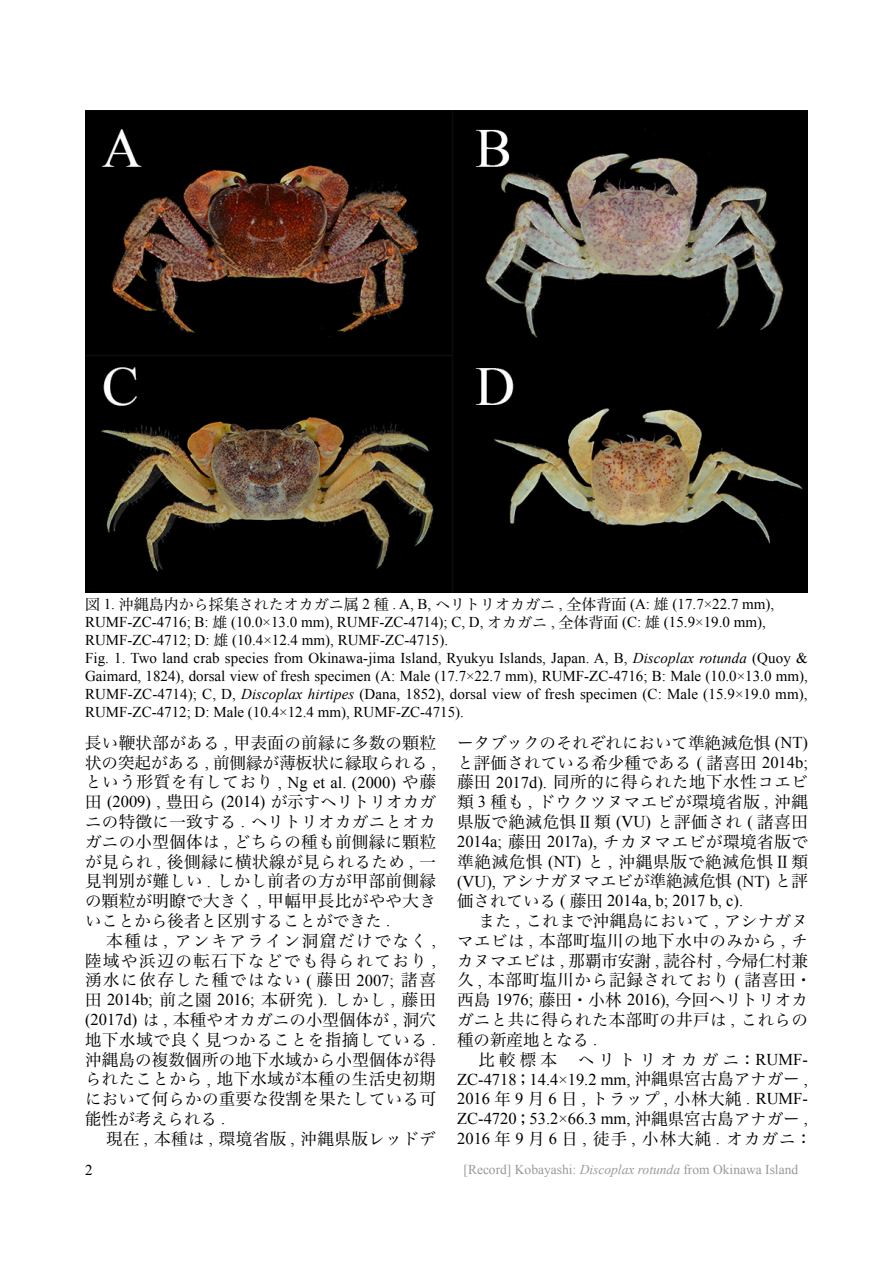
<style>
.page{position:relative;width:893px;height:1263px;background:#fff}
.page>*{position:absolute;margin:0;border:0;box-sizing:border-box;transform-origin:0 0}
.t1{font:16.5px/19.8px "Hira Min Pro N W3";letter-spacing:.02em;color:#000;text-align:justify}
.t2{font:16.5px/19.8px "Times New Roman";color:#000;text-align:justify}
.t3{font:16.5px "Hira Min Pro N W3";letter-spacing:.065em;color:#000}
.t4{font:16.5px "Hira Min Pro N W3";letter-spacing:.255em;color:#000}
.t5{font:15px/18px "Times New Roman";color:#000}
.t6{font:15px "Hira Min Pro N W3";color:#000}
.t7{font:13.5px "Times New Roman";color:#999}
.s1{font-family:"Times New Roman"}
.s2{font-family:"Hira Min Pro N W3"}
.s3{font-style:italic}
</style>
<div class="page">
<img style="left:85px;top:111px;width:723px;height:482px">
<p class="t6" style="left:85px;top:592px;width:691px">図 <span class="s1">1.</span> 沖縄島内から採集されたオカガニ属 <span class="s1">2</span> 種 <span class="s1">. A, B,</span> ヘリトリオカガニ <span class="s1">,</span> 全体背面 <span class="s1">(A:</span> 雄 <span class="s1">(17.7×22.7 mm),</span></p>
<p class="t5" style="left:85px;top:613px;width:724px">RUMF-ZC-4716; B: <span class="s2">雄</span> (10.0×13.0 mm), RUMF-ZC-4714); C, D, <span class="s2">オカガニ</span> , <span class="s2">全体背面</span> (C: <span class="s2">雄</span> (15.9×19.0 mm), RUMF-ZC-4712; D: <span class="s2">雄</span> (10.4×12.4 mm), RUMF-ZC-4715).<br>Fig. 1. Two land crab species from Okinawa-jima Island, Ryukyu Islands, Japan. A, B, <span class="s3">Discoplax rotunda</span> (Quoy &amp; Gaimard, 1824), dorsal view of fresh specimen (A: Male (17.7×22.7 mm), RUMF-ZC-4716; B: Male (10.0×13.0 mm), RUMF-ZC-4714); C, D, <span class="s3">Discoplax hirtipes</span> (Dana, 1852), dorsal view of fresh specimen (C: Male (15.9×19.0 mm), RUMF-ZC-4712; D: Male (10.4×12.4 mm), RUMF-ZC-4715).</p>
<p class="t1" style="left:85px;top:731px;width:352px">長い鞭状部がある <span class="s1">,</span> 甲表面の前縁に多数の顆粒状の突起がある <span class="s1">,</span> 前側縁が薄板状に縁取られる <span class="s1">,</span></p>
<p class="t2" style="left:85px;top:772px;width:352px"><span class="s2">という形質を有しており</span> , Ng et al. (2000) <span class="s2">や藤</span></p>
<p class="t1" style="left:85px;top:791px;width:352px">田 <span class="s1">(2009) ,</span> 豊田ら <span class="s1">(2014)</span> が示すヘリトリオカガニの特徴に一致する <span class="s1">.</span> ヘリトリオカガニとオカガニの小型個体は <span class="s1">,</span> どちらの種も前側縁に顆粒が見られ <span class="s1">,</span> 後側縁に横状線が見られるため <span class="s1">,</span> 一見判別が難しい <span class="s1">.</span> しかし前者の方が甲部前側縁の顆粒が明瞭で大きく <span class="s1">,</span> 甲幅甲長比がやや大きいことから後者と区別することができた <span class="s1">.</span></p>
<p class="t1" style="left:85px;top:929px;width:352px;text-indent:21px">本種は <span class="s1">,</span> アンキアライン洞窟だけでなく <span class="s1">,</span>陸域や浜辺の転石下などでも得られており <span class="s1">,</span>湧水に依存した種ではない <span class="s1">(</span> 藤田 <span class="s1">2007;</span> 諸喜</p>
<p class="t2" style="left:85px;top:990px;width:352px"><span class="s2">田</span> 2014b; <span class="s2">前之園</span> 2016; <span class="s2">本研究</span> ). <span class="s2">しかし</span> , <span class="s2">藤田</span></p>
<p class="t1" style="left:85px;top:1008px;width:352px"><span class="s1">(2017d)</span> は <span class="s1">,</span> 本種やオカガニの小型個体が <span class="s1">,</span> 洞穴地下水域で良く見つかることを指摘している <span class="s1">.</span>沖縄島の複数個所の地下水域から小型個体が得られたことから <span class="s1">,</span> 地下水域が本種の生活史初期において何らかの重要な役割を果たしている可能性が考えられる <span class="s1">.</span></p>
<p class="t1" style="left:106px;top:1127px;width:331px">現在 <span class="s1">,</span> 本種は <span class="s1">,</span> 環境省版 <span class="s1">,</span> 沖縄県版レッドデ</p>
<p class="t5" style="left:85px;top:1161px;width:9px">2</p>
<p class="t1" style="left:457px;top:731px;width:352px">ータブックのそれぞれにおいて準絶滅危惧 <span class="s1">(NT)</span>と評価されている希少種である <span class="s1">(</span> 諸喜田 <span class="s1">2014b;</span>藤田 <span class="s1">2017d).</span> 同所的に得られた地下水性コエビ類 <span class="s1">3</span> 種も <span class="s1">,</span> ドウクツヌマエビが環境省版 <span class="s1">,</span> 沖縄県版で絶滅危惧Ⅱ類 <span class="s1">(VU)</span> と評価され <span class="s1">(</span> 諸喜田<span class="s1">2014a;</span> 藤田 <span class="s1">2017a),</span> チカヌマエビが環境省版で準絶滅危惧 <span class="s1">(NT)</span> と <span class="s1">,</span> 沖縄県版で絶滅危惧Ⅱ類<span class="s1">(VU),</span> アシナガヌマエビが準絶滅危惧 <span class="s1">(NT)</span> と評</p>
<p class="t2" style="left:457px;top:891px;width:287px"><span class="s2">価されている</span> ( <span class="s2">藤田</span> 2014a, b; 2017 b, c).</p>
<p class="t1" style="left:457px;top:909px;width:356px;text-align:left;text-indent:21px">また <span class="s1">,</span> これまで沖縄島において <span class="s1">,</span> アシナガヌマエビは <span class="s1">,</span> 本部町塩川の地下水中のみから <span class="s1">,</span> チカヌマエビは <span class="s1">,</span> 那覇市安謝 <span class="s1">,</span> 読谷村 <span class="s1">,</span> 今帰仁村兼久 <span class="s1">,</span> 本部町塩川から記録されており <span class="s1">(</span> 諸喜田・西島 <span class="s1">1976;</span> 藤田・小林 <span class="s1">2016),</span> 今回ヘリトリオカガニと共に得られた本部町の井戸は <span class="s1">,</span> これらの種の新産地となる <span class="s1">.</span></p>
<p class="t4" style="left:478px;top:1045px;width:331px">比較標本　ヘリトリオカガニ：<span class="s1">RUMF-</span></p>
<p class="t2" style="left:457px;top:1069px;width:352px">ZC-4718<span class="s2">；</span>14.4×19.2 mm, <span class="s2">沖縄県宮古島アナガー</span> , 2016 <span class="s2">年</span> 9 <span class="s2">月</span> 6 <span class="s2">日</span> , <span class="s2">トラップ</span> , <span class="s2">小林大純</span> . RUMF-ZC-4720<span class="s2">；</span>53.2×66.3 mm, <span class="s2">沖縄県宮古島アナガー</span> ,</p>
<p class="t3" style="left:457px;top:1124px;width:356px"><span class="s1">2016</span> 年 <span class="s1">9</span> 月 <span class="s1">6</span> 日 <span class="s1">,</span> 徒手 <span class="s1">,</span> 小林大純 <span class="s1">.</span> オカガニ：</p>
<p class="t7" style="left:463px;top:1160px;width:336px">[Record] Kobayashi: <span class="s3">Discoplax rotunda</span> from Okinawa Island</p>
</div>
